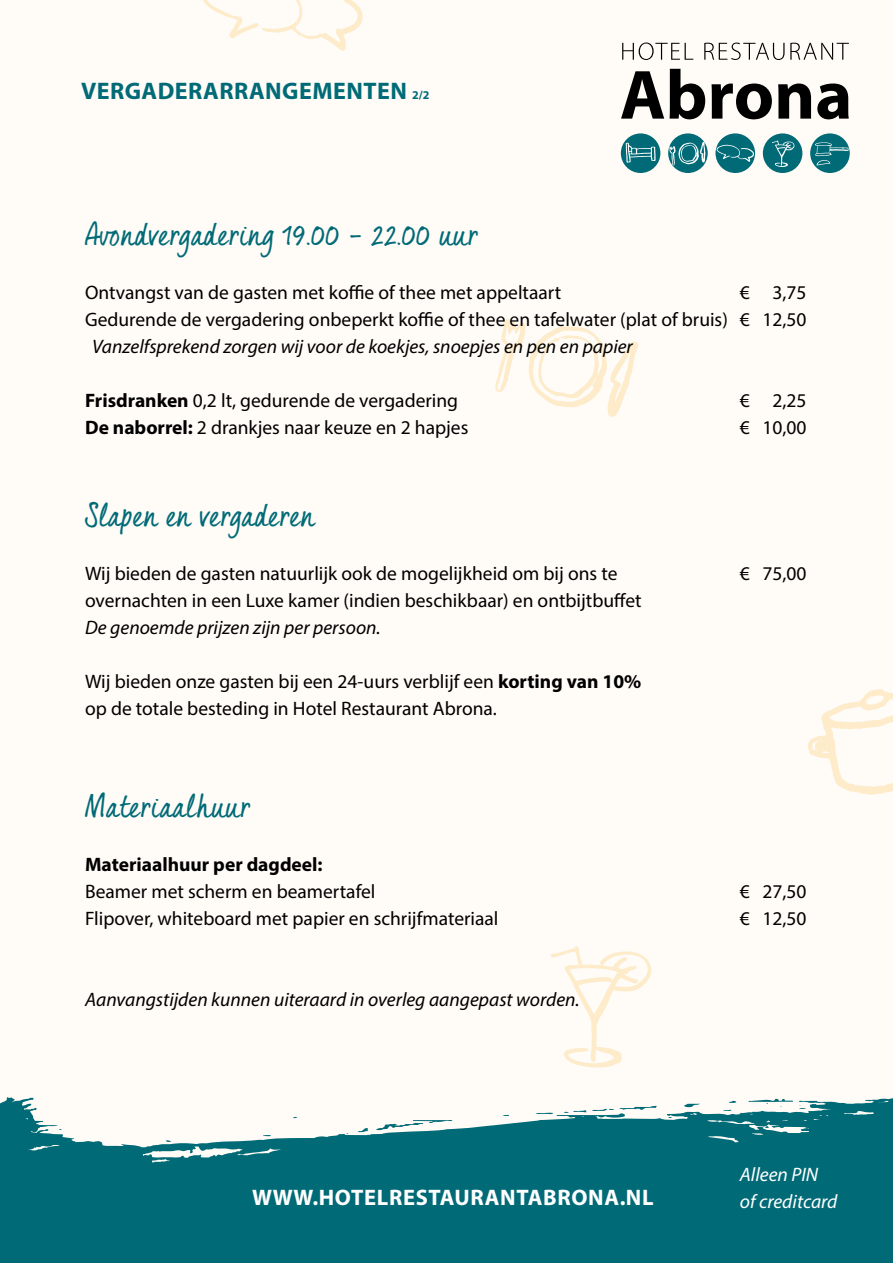
<style>
.page{position:relative;width:893px;height:1263px;background:#fffbf6}
.page>*{position:absolute;margin:0;border:0;box-sizing:border-box;transform-origin:0 0}
.t1{font:31.5px "Quintus";letter-spacing:.02em;color:#006b77}
.t2{font:700 24px "Myriad Pro";letter-spacing:.02em;color:#006b77}
.t3{font:700 22.5px "Myriad Pro";letter-spacing:.03em;color:#fff}
.t4{font:19.5px/27px "Myriad Pro";color:#000;text-align:right}
.t5{font:italic 19.5px "Myriad Pro";color:#000}
.t6{font:700 19.5px "Myriad Pro";color:#000}
.t7{font:italic 19.5px/27px "Myriad Pro";color:#fff}
.s1{font-size:12px}
.s2{font-weight:700}
</style>
<div class="page">
<svg style="left:0;top:1097px;width:893px;height:166px;fill:#006b77"></svg>
<svg style="left:729px;top:1100px;width:7px;height:3px"></svg>
<svg style="left:748px;top:1098px;width:45px;height:9px"></svg>
<svg style="left:799px;top:1104px;width:12px;height:8px"></svg>
<svg style="left:376px;top:1120px;width:77px;height:10px"></svg>
<svg style="left:358px;top:1127px;width:10px;height:5px"></svg>
<svg style="left:263px;top:1134px;width:8px;height:2px"></svg>
<svg style="left:503px;top:1115px;width:6px;height:2px"></svg>
<svg style="left:592px;top:1106px;width:65px;height:6px"></svg>
<svg style="left:564px;top:1110px;width:22px;height:3px"></svg>
<svg style="left:536px;top:1112px;width:17px;height:2px"></svg>
<svg style="left:551px;top:946px;width:100px;height:121px"></svg>
<svg style="left:495px;top:318px;width:143px;height:99px"></svg>
<svg style="left:808px;top:689px;width:85px;height:106px"></svg>
<svg style="left:621px;top:71px;width:43px;height:48px"></svg>
<svg style="left:670px;top:69px;width:35px;height:50px"></svg>
<svg style="left:711px;top:84px;width:61px;height:35px"></svg>
<svg style="left:778px;top:84px;width:33px;height:35px"></svg>
<svg style="left:817px;top:84px;width:32px;height:35px"></svg>
<svg style="left:622px;top:43px;width:71px;height:17px"></svg>
<svg style="left:704px;top:43px;width:80px;height:17px"></svg>
<svg style="left:790px;top:43px;width:59px;height:17px"></svg>
<div style="left:621px;top:133px;width:39px;height:40px;background:#006b77;border-radius:50%"></div>
<svg style="left:668px;top:133px;width:40px;height:40px"></svg>
<div style="left:715px;top:133px;width:40px;height:40px;background:#006b77;border-radius:50%"></div>
<div style="left:763px;top:133px;width:39px;height:40px;background:#006b77;border-radius:50%"></div>
<div style="left:810px;top:133px;width:40px;height:40px;background:#006b77;border-radius:50%"></div>
<svg style="left:626px;top:143px;width:30px;height:20px"></svg>
<svg style="left:716px;top:145px;width:38px;height:17px"></svg>
<svg style="left:772px;top:140px;width:22px;height:27px"></svg>
<svg style="left:815px;top:142px;width:34px;height:23px"></svg>
<svg style="left:669px;top:142px;width:36px;height:23px"></svg>
<img style="left:203px;top:0;width:160px;height:51px">
<p class="t2" style="left:81px;top:75px;width:350px">VERGADERARRANGEMENTEN <span class="s1">2/2</span></p>
<h1 class="t1" style="left:85px;top:210px;width:395px">Avondvergadering 19.00 - 22.00 uur</h1>
<p class="t4" style="left:85px;top:278px;width:478px">Ontvangst van de gasten met koffie of thee met appeltaart</p>
<p class="t4" style="left:85px;top:278px;width:723px">€ 3,75<br>Gedurende de vergadering onbeperkt koffie of thee en tafelwater (plat of bruis) € 12,50</p>
<p class="t5" style="left:92px;top:334px;width:542px">Vanzelfsprekend zorgen wij voor de koekjes, snoepjes en pen en papier</p>
<p class="t4" style="left:85px;top:386px;width:375px"><span class="s2">FRISDRANKEN</span> 0,2 lt, gedurende de vergadering</p>
<p class="t4" style="left:740px;top:386px;width:68px">€ 2,25</p>
<p class="t4" style="left:85px;top:413px;width:385px"><span class="s2">DE NABORREL:</span> 2 drankjes naar keuze en 2 hapjes</p>
<p class="t4" style="left:740px;top:413px;width:68px">€ 10,00</p>
<h1 class="t1" style="left:85px;top:490px;width:230px">Slapen en vergaderen</h1>
<p class="t4" style="left:85px;top:559px;width:534px">Wij bieden de gasten natuurlijk ook de mogelijkheid om bij ons te</p>
<p class="t4" style="left:740px;top:559px;width:68px">€ 75,00</p>
<p class="t4" style="left:85px;top:586px;width:558px">overnachten in een Luxe kamer (indien beschikbaar) en ontbijtbuffet</p>
<p class="t5" style="left:85px;top:615px;width:297px">De genoemde prijzen zijn per persoon.</p>
<p class="t4" style="left:85px;top:667px;width:558px;text-align:left">Wij bieden onze gasten bij een 24-uurs verblijf een <span class="s2">KORTING VAN 10% </span>op de totale besteding in Hotel Restaurant Abrona.</p>
<h1 class="t1" style="left:85px;top:782px;width:167px">Materiaalhuur</h1>
<p class="t6" style="left:85px;top:852px;width:239px">MATERIAALHUUR PER DAGDEEL:</p>
<p class="t4" style="left:85px;top:878px;width:292px">Beamer met scherm en beamertafel</p>
<p class="t4" style="left:740px;top:878px;width:68px">€ 27,50</p>
<p class="t4" style="left:85px;top:905px;width:415px">Flipover, whiteboard met papier en schrijfmateriaal</p>
<p class="t4" style="left:740px;top:905px;width:68px">€ 12,50</p>
<p class="t5" style="left:85px;top:988px;width:496px">Aanvangstijden kunnen uiteraard in overleg aangepast worden.</p>
<p class="t3" style="left:252px;top:1182px;width:403px">WWW.HOTELRESTAURANTABRONA.NL</p>
<p class="t7" style="left:740px;top:1160px;width:99px">Alleen PIN of creditcard</p>
</div>
